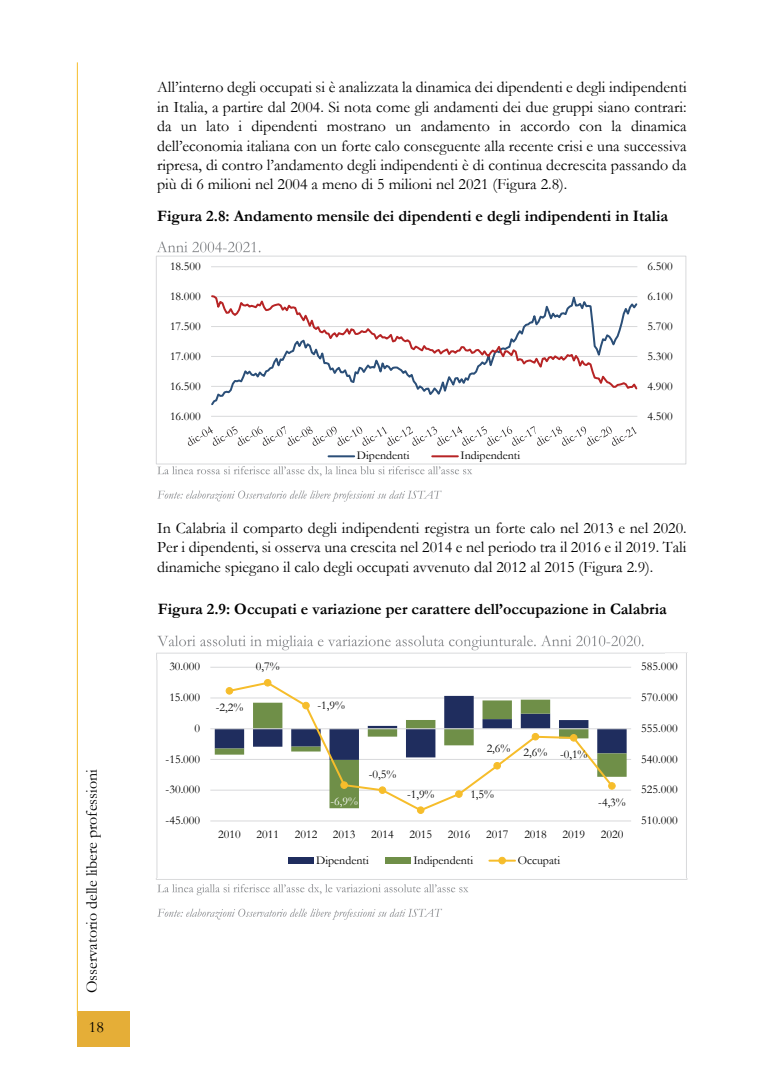
<style>
.page{position:relative;width:780px;height:1088px;background:#fff}
.page>*{position:absolute;margin:0;border:0;box-sizing:border-box;transform-origin:0 0}
.t1{font:16px/19.4px "Garamond";color:#000;text-align:justify}
.t2{font:700 16px "Garamond";color:#000}
.t3{font:12px "Garamond";color:#000}
.t4{font:12px "Garamond";color:#fff}
</style>
<div class="page">
<div style="left:77px;top:1011px;width:53px;height:35px;background:#e5ae37"></div>
<hr style="left:77px;top:62px;width:1px;height:954px;background:#f6bd2b">
<hr style="left:210px;top:820px;width:421px;height:1px;background:#d8d9db">
<hr style="left:210px;top:790px;width:421px;height:1px;background:#d8d9db">
<hr style="left:210px;top:759px;width:421px;height:1px;background:#d8d9db">
<hr style="left:210px;top:697px;width:421px;height:1px;background:#d8d9db">
<hr style="left:210px;top:667px;width:421px;height:1px;background:#d8d9db">
<svg style="left:215px;top:729px;width:411px;height:62px"></svg>
<hr style="left:210px;top:728px;width:421px;height:1px;background:#d8d9db">
<svg style="left:227px;top:681px;width:387px;height:131px"></svg>
<div style="left:226px;top:688px;width:7px;height:6px;background:#f6bd2b;border-radius:50%"></div>
<div style="left:225px;top:687px;width:8px;height:8px;border:1px solid #f6bd2b;border-radius:50%"></div>
<div style="left:264px;top:679px;width:7px;height:7px;background:#f6bd2b;border-radius:50%"></div>
<div style="left:264px;top:679px;width:7px;height:8px;border:1px solid #f6bd2b;border-radius:50%"></div>
<div style="left:302px;top:702px;width:7px;height:7px;background:#f6bd2b;border-radius:50%"></div>
<div style="left:302px;top:702px;width:8px;height:7px;border:1px solid #f6bd2b;border-radius:50%"></div>
<svg style="left:342px;top:783px;width:4px;height:4px"></svg>
<div style="left:340px;top:781px;width:8px;height:8px;border:1px solid #f6bd2b;border-radius:50%"></div>
<svg style="left:380px;top:788px;width:4px;height:4px"></svg>
<div style="left:378px;top:786px;width:8px;height:8px;border:1px solid #f6bd2b;border-radius:50%"></div>
<div style="left:417px;top:807px;width:7px;height:6px;background:#f6bd2b;border-radius:50%"></div>
<div style="left:417px;top:806px;width:7px;height:8px;border:1px solid #f6bd2b;border-radius:50%"></div>
<div style="left:455px;top:791px;width:7px;height:6px;background:#f6bd2b;border-radius:50%"></div>
<div style="left:455px;top:790px;width:7px;height:8px;border:1px solid #f6bd2b;border-radius:50%"></div>
<div style="left:494px;top:762px;width:6px;height:7px;background:#f6bd2b;border-radius:50%"></div>
<div style="left:493px;top:762px;width:8px;height:7px;border:1px solid #f6bd2b;border-radius:50%"></div>
<div style="left:532px;top:733px;width:6px;height:7px;background:#f6bd2b;border-radius:50%"></div>
<div style="left:531px;top:733px;width:8px;height:7px;border:1px solid #f6bd2b;border-radius:50%"></div>
<div style="left:570px;top:735px;width:7px;height:6px;background:#f6bd2b;border-radius:50%"></div>
<div style="left:570px;top:734px;width:7px;height:8px;border:1px solid #f6bd2b;border-radius:50%"></div>
<div style="left:608px;top:783px;width:7px;height:6px;background:#f6bd2b;border-radius:50%"></div>
<div style="left:608px;top:782px;width:7px;height:8px;border:1px solid #f6bd2b;border-radius:50%"></div>
<div style="left:288px;top:858px;width:25px;height:6px;background:#1f2d5e"></div>
<div style="left:385px;top:858px;width:25px;height:6px;background:#6f8f48"></div>
<hr style="left:489px;top:860px;width:26px;height:2px;background:#f6bd2b">
<div style="left:499px;top:857px;width:6px;height:7px;background:#f6bd2b;border-radius:50%"></div>
<div style="left:498px;top:857px;width:8px;height:7px;border:1px solid #f6bd2b;border-radius:50%"></div>
<img style="left:156px;top:635px;width:508px;height:24px">
<img style="left:156px;top:878px;width:531px;height:42px">
<img style="left:156px;top:241px;width:125px;height:15px">
<img style="left:156px;top:464px;width:530px;height:38px">
<hr style="left:211px;top:416px;width:426px;height:1px;background:#d8d9db">
<hr style="left:211px;top:266px;width:426px;height:1px;background:#d8d9db">
<svg style="left:211px;top:295px;width:427px;height:96px"></svg>
<svg style="left:188px;top:426px;width:448px;height:20px"></svg>
<hr style="left:328px;top:455px;width:26px;height:2px;background:#2b4f78">
<hr style="left:432px;top:455px;width:26px;height:2px;background:#b72425">
<div style="left:156px;top:256px;width:530px;height:208px;border:1px solid #d8d9db"></div>
<p class="t1" style="left:82px;top:993px;width:225px;rotate:-90deg">Osservatorio delle libere professioni</p>
<p class="t1" style="left:89px;top:1016px;width:16px">18</p>
<p class="t1" style="left:157px;top:77px;width:531px">All’interno degli occupati si è analizzata la dinamica dei dipendenti e degli indipendenti in Italia, a partire dal 2004. Si nota come gli andamenti dei due gruppi siano contrari: da un lato i dipendenti mostrano un andamento in accordo con la dinamica dell’economia italiana con un forte calo conseguente alla recente crisi e una successiva ripresa, di contro l’andamento degli indipendenti è di continua decrescita passando da più di 6 milioni nel 2004 a meno di 5 milioni nel 2021 (Figura 2.8).</p>
<p class="t2" style="left:157px;top:205px;width:512px">Figura 2.8: Andamento mensile dei dipendenti e degli indipendenti in Italia</p>
<p class="t3" style="left:170px;top:258px;width:32px">18.500</p>
<p class="t3" style="left:647px;top:258px;width:27px">6.500</p>
<p class="t3" style="left:170px;top:288px;width:32px">18.000</p>
<p class="t3" style="left:647px;top:288px;width:27px">6.100</p>
<p class="t3" style="left:170px;top:318px;width:32px">17.500</p>
<p class="t3" style="left:647px;top:318px;width:27px">5.700</p>
<p class="t3" style="left:170px;top:348px;width:32px">17.000</p>
<p class="t3" style="left:647px;top:348px;width:27px">5.300</p>
<p class="t3" style="left:170px;top:378px;width:32px">16.500</p>
<p class="t3" style="left:647px;top:378px;width:27px">4.900</p>
<p class="t3" style="left:170px;top:408px;width:32px">16.000</p>
<p class="t3" style="left:647px;top:408px;width:27px">4.500</p>
<p class="t3" style="left:357px;top:448px;width:54px">Dipendenti</p>
<p class="t3" style="left:460px;top:448px;width:61px">Indipendenti</p>
<p class="t1" style="left:157px;top:518px;width:531px">In Calabria il comparto degli indipendenti registra un forte calo nel 2013 e nel 2020.<br>Per i dipendenti, si osserva una crescita nel 2014 e nel periodo tra il 2016 e il 2019. Tali dinamiche spiegano il calo degli occupati avvenuto dal 2012 al 2015 (Figura 2.9).</p>
<p class="t2" style="left:158px;top:598px;width:510px">Figura 2.9: Occupati e variazione per carattere dell’occupazione in Calabria</p>
<p class="t3" style="left:169px;top:659px;width:32px">30.000</p>
<p class="t3" style="left:256px;top:658px;width:25px">0,7%</p>
<p class="t3" style="left:641px;top:659px;width:38px">585.000</p>
<p class="t3" style="left:169px;top:689px;width:32px">15.000</p>
<p class="t3" style="left:216px;top:699px;width:29px">-2,2%</p>
<p class="t3" style="left:317px;top:697px;width:29px">-1,9%</p>
<p class="t3" style="left:641px;top:689px;width:38px">570.000</p>
<p class="t3" style="left:194px;top:720px;width:7px">0</p>
<p class="t3" style="left:641px;top:720px;width:38px">555.000</p>
<p class="t3" style="left:165px;top:751px;width:36px">-15.000</p>
<p class="t3" style="left:486px;top:745px;width:102px">2,6% 2,6% -0,1%</p>
<p class="t3" style="left:641px;top:751px;width:38px">540.000</p>
<p class="t3" style="left:368px;top:766px;width:29px">-0,5%</p>
<p class="t3" style="left:165px;top:781px;width:36px">-30.000</p>
<p class="t4" style="left:330px;top:793px;width:29px">-6,9%</p>
<p class="t3" style="left:407px;top:786px;width:29px">-1,9%</p>
<p class="t3" style="left:470px;top:786px;width:25px">1,5%</p>
<p class="t3" style="left:598px;top:794px;width:29px">-4,3%</p>
<p class="t3" style="left:641px;top:781px;width:38px">525.000</p>
<p class="t3" style="left:165px;top:812px;width:36px">-45.000</p>
<p class="t3" style="left:641px;top:812px;width:38px">510.000</p>
<p class="t3" style="left:218px;top:826px;width:24px">2010</p>
<p class="t3" style="left:256px;top:826px;width:24px">2011</p>
<p class="t3" style="left:295px;top:826px;width:24px">2012</p>
<p class="t3" style="left:333px;top:826px;width:24px">2013</p>
<p class="t3" style="left:371px;top:826px;width:24px">2014</p>
<p class="t3" style="left:409px;top:826px;width:24px">2015</p>
<p class="t3" style="left:447px;top:826px;width:24px">2016</p>
<p class="t3" style="left:486px;top:826px;width:24px">2017</p>
<p class="t3" style="left:524px;top:826px;width:24px">2018</p>
<p class="t3" style="left:562px;top:826px;width:24px">2019</p>
<p class="t3" style="left:600px;top:826px;width:24px">2020</p>
<p class="t3" style="left:316px;top:852px;width:54px">Dipendenti</p>
<p class="t3" style="left:413px;top:852px;width:61px">Indipendenti</p>
<p class="t3" style="left:517px;top:852px;width:44px">Occupati</p>
</div>
